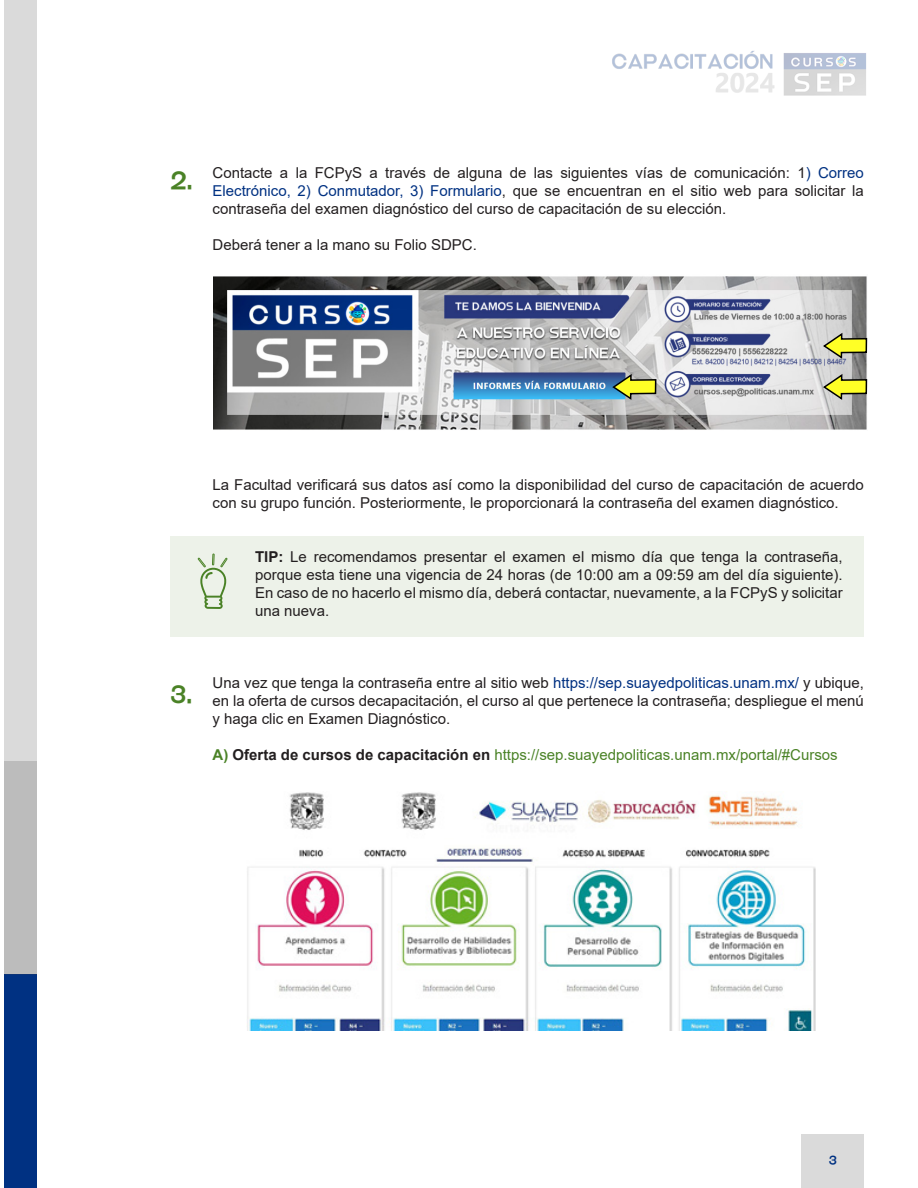
<style>
.page{position:relative;width:918px;height:1188px;background:#fff}
.page>*{position:absolute;margin:0;border:0;box-sizing:border-box;transform-origin:0 0}
.t1{font:30px "SU Ay ED";color:#4a8226}
.t2{font:15px/18px "Arial";color:#231f20;text-align:justify}
.t3{font:15px "Arial";color:#4a8226}
.t4{font:15px "SU Ay ED";color:#003182}
.s1{color:#003182}
.s2{font-weight:700}
.s3{font-weight:700;color:#231f20}
</style>
<div class="page">
<div style="left:4px;top:0;width:33px;height:975px;background:#dadada"></div>
<div style="left:4px;top:975px;width:33px;height:213px;background:#003182"></div>
<div style="left:4px;top:761px;width:33px;height:214px;background:#bcbcbc"></div>
<div style="left:802px;top:1134px;width:62px;height:54px;background:#dadada"></div>
<img style="left:612px;top:50px;width:254px;height:46px">
<div style="left:170px;top:536px;width:694px;height:101px;background:#edf2e9"></div>
<svg style="left:198px;top:554px;width:30px;height:55px"></svg>
<img style="left:247px;top:791px;width:568px;height:239px">
<img style="left:213px;top:276px;width:654px;height:154px">
<svg style="left:611px;top:372px;width:46px;height:29px"></svg>
<svg style="left:822px;top:372px;width:46px;height:29px"></svg>
<svg style="left:822px;top:331px;width:46px;height:29px"></svg>
<p class="t1" style="left:170px;top:165px;width:24px">2.</p>
<p class="t2" style="left:213px;top:163px;width:653px">Contacte a la FCPyS a través de alguna de las siguientes vías de comunicación: 1<span class="s1">) Correo Electrónico, 2) Conmutador, 3) Formulario</span>, que se encuentran en el sitio web para solicitar la contraseña del examen diagnóstico del curso de capacitación de su elección.</p>
<p class="t2" style="left:213px;top:235px;width:266px">Deberá tener a la mano su Folio SDPC.</p>
<p class="t2" style="left:213px;top:475px;width:653px">La Facultad verificará sus datos así como la disponibilidad del curso de capacitación de acuerdo con su grupo función. Posteriormente, le proporcionará la contraseña del examen diagnóstico.</p>
<p class="t2" style="left:255px;top:547px;width:589px"><span class="s2">TIP:</span> Le recomendamos presentar el examen el mismo día que tenga la contraseña, porque esta tiene una vigencia de 24 horas (de 10:00 am a 09:59 am del día siguiente).<br>En caso de no hacerlo el mismo día, deberá contactar, nuevamente, a la FCPyS y solicitar una nueva.</p>
<p class="t1" style="left:170px;top:680px;width:24px">3.</p>
<p class="t2" style="left:213px;top:673px;width:653px">Una vez que tenga la contraseña entre al sitio web <span class="s1">https://sep.suayedpoliticas.unam.mx/</span> y ubique, en la oferta de cursos decapacitación, el curso al que pertenece la contraseña; despliegue el menú y haga clic en Examen Diagnóstico.</p>
<p class="t3" style="left:213px;top:744px;width:627px"><span class="s2">A)</span> <span class="s3">Oferta de cursos de capacitación en</span> https://sep.suayedpoliticas.unam.mx/portal/#Cursos</p>
<p class="t4" style="left:829px;top:1153px;width:10px">3</p>
</div>
